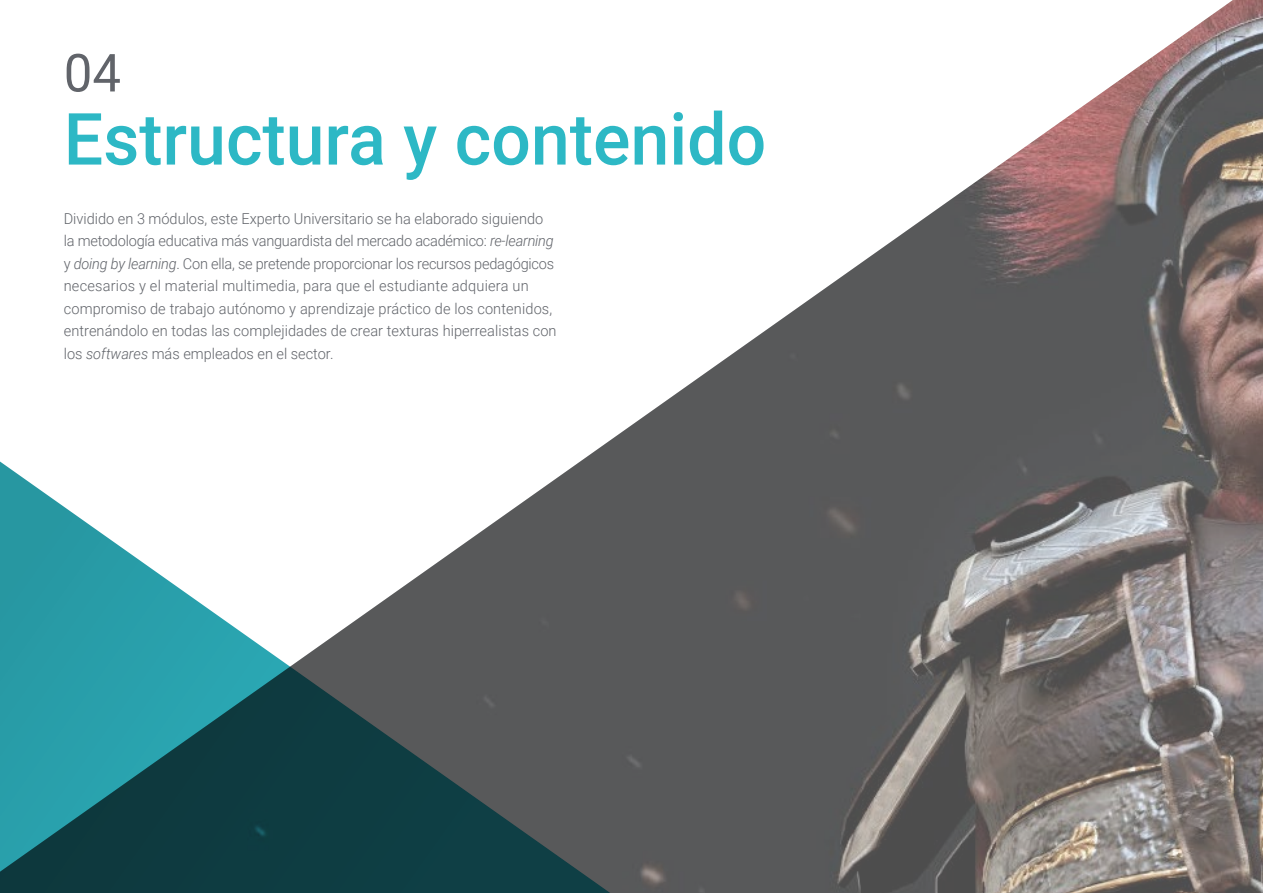
<style>
.page{position:relative;width:1263px;height:893px;background:#fff}
.page>*{position:absolute;margin:0;border:0;box-sizing:border-box;transform-origin:0 0}
.t1{font:500 72px "Roboto";color:#2db8c5}
.t2{font:52.5px "Roboto";color:#61646a}
.t3{font:300 15px/22.5px "Roboto";color:#61646a}
.s1{font-style:italic}
</style>
<div class="page">
<img style="left:602px;top:0;width:661px;height:893px">
<svg style="left:0;top:446px;width:640px;height:447px"></svg>
<h2 class="t2" style="left:64px;top:36px;width:59px">04</h2>
<h1 class="t1" style="left:64px;top:89px;width:704px">Estructura y contenido</h1>
<p class="t3" style="left:64px;top:207px;width:494px">Dividido en 3 módulos, este Experto Universitario se ha elaborado siguiendo la metodología educativa más vanguardista del mercado académico: <span class="s1">re-learning </span>y <span class="s1">doing by learning</span>. Con ella, se pretende proporcionar los recursos pedagógicos necesarios y el material multimedia, para que el estudiante adquiera un compromiso de trabajo autónomo y aprendizaje práctico de los contenidos, entrenándolo en todas las complejidades de crear texturas hiperrealistas con los <span class="s1">softwares</span> más empleados en el sector.</p>
</div>
